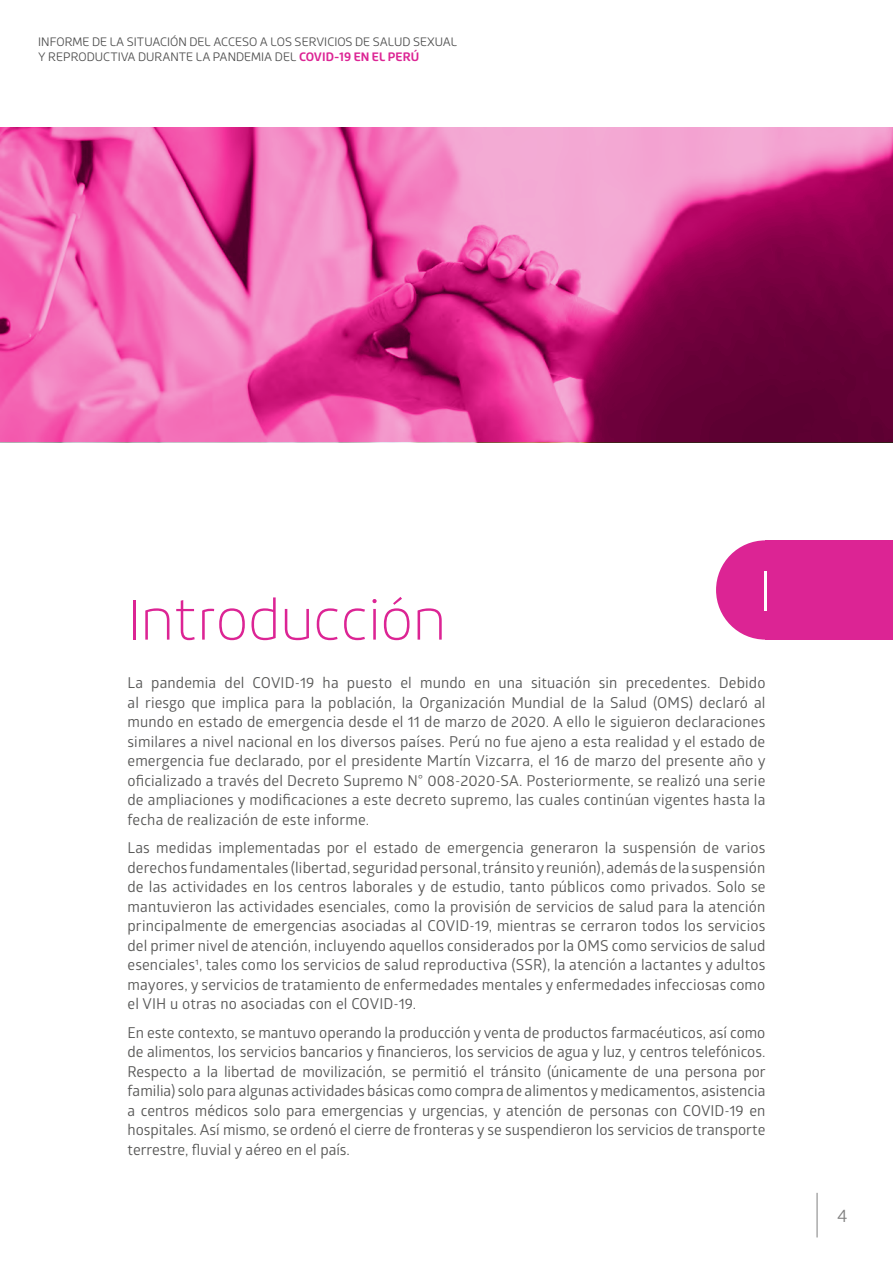
<style>
.page{position:relative;width:893px;height:1263px;background:#fff}
.page>*{position:absolute;margin:0;border:0;box-sizing:border-box;transform-origin:0 0}
.t1{font:100 55.5px "Roihu";color:#dc2494}
.t2{font:100 55.5px "Roihu";color:#fff}
.t3{font:18px "Glober";color:#808080}
.t4{font:15px/19.5px "Glober";letter-spacing:.01em;color:#575756;text-align:justify}
.t5{font:300 12px/15px "Roihu";color:#4d4d4d}
.s1{font-weight:700;color:#dc2494}
</style>
<div class="page">
<hr style="left:817px;top:1193px;width:1px;height:44px;background:#808080">
<div style="left:765px;top:540px;width:128px;height:100px;background:#dc2494"></div>
<div style="left:716px;top:540px;width:99px;height:100px;background:#dc2494;border-radius:50%"></div>
<svg style="left:0;top:128px;width:893px;height:314px;background:#cd5095"></svg>
<p class="t5" style="left:38px;top:34px;width:420px">INFORME DE LA SITUACIÓN DEL ACCESO A LOS SERVICIOS DE SALUD SEXUAL<br>Y REPRODUCTIVA DURANTE LA PANDEMIA DEL <span class="s1">COVID-19 EN EL PERÚ</span></p>
<h1 class="t2" style="left:759px;top:559px;width:15px">I</h1>
<h1 class="t1" style="left:127px;top:588px;width:320px">Introducción</h1>
<p class="t4" style="left:127px;top:672px;width:640px">La pandemia del COVID-19 ha puesto el mundo en una situación sin precedentes. Debido al riesgo que implica para la población, la Organización Mundial de la Salud (OMS) declaró al mundo en estado de emergencia desde el 11 de marzo de 2020. A ello le siguieron declaraciones similares a nivel nacional en los diversos países. Perú no fue ajeno a esta realidad y el estado de emergencia fue declarado, por el presidente Martín Vizcarra, el 16 de marzo del presente año y oficializado a través del Decreto Supremo N° 008-2020-SA. Posteriormente, se realizó una serie de ampliaciones y modificaciones a este decreto supremo, las cuales continúan vigentes hasta la fecha de realización de este informe.</p>
<p class="t4" style="left:127px;top:837px;width:639px">Las medidas implementadas por el estado de emergencia generaron la suspensión de varios derechos fundamentales (libertad, seguridad personal, tránsito y reunión), además de la suspensión de las actividades en los centros laborales y de estudio, tanto públicos como privados. Solo se mantuvieron las actividades esenciales, como la provisión de servicios de salud para la atención principalmente de emergencias asociadas al COVID-19, mientras se cerraron todos los servicios del primer nivel de atención, incluyendo aquellos considerados por la OMS como servicios de salud esenciales¹, tales como los servicios de salud reproductiva (SSR), la atención a lactantes y adultos mayores, y servicios de tratamiento de enfermedades mentales y enfermedades infecciosas como el VIH u otras no asociadas con el COVID-19.</p>
<p class="t4" style="left:127px;top:1022px;width:640px">En este contexto, se mantuvo operando la producción y venta de productos farmacéuticos, así como de alimentos, los servicios bancarios y financieros, los servicios de agua y luz, y centros telefónicos.<br>Respecto a la libertad de movilización, se permitió el tránsito (únicamente de una persona por familia) solo para algunas actividades básicas como compra de alimentos y medicamentos, asistencia a centros médicos solo para emergencias y urgencias, y atención de personas con COVID-19 en hospitales. Así mismo, se ordenó el cierre de fronteras y se suspendieron los servicios de transporte terrestre, fluvial y aéreo en el país.</p>
<p class="t3" style="left:837px;top:1203px;width:12px">4</p>
</div>
